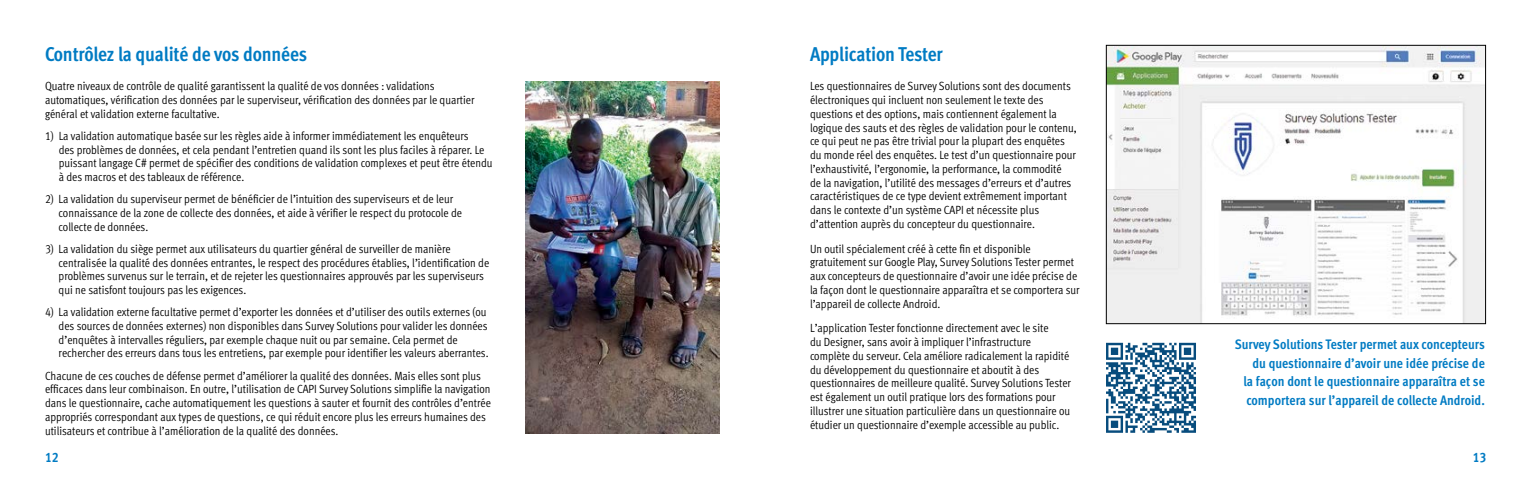
<style>
.page{position:relative;width:1530px;height:495px;background:#fff}
.page>*{position:absolute;margin:0;border:0;box-sizing:border-box;transform-origin:0 0}
.t1{font:20px "Meta Cond Bold LF";letter-spacing:-.01em;color:#007bc3}
.t2{font:13.75px/18.8px "Meta Cond Bold LF";color:#007bc3;text-align:right}
.t3{font:11.88px/13.8px "Meta Cond Normal LF";color:#000}
</style>
<div class="page">
<img style="left:1108px;top:47px;width:376px;height:275px">
<div style="left:1106px;top:45px;width:380px;height:279px;border:1px solid #000"></div>
<img style="left:526px;top:81px;width:194px;height:353px">
<svg style="left:1106px;top:343px;width:90px;height:90px"></svg>
<h1 class="t1" style="left:45px;top:42px;width:264px">Contrôlez la qualité de vos données</h1>
<p class="t3" style="left:45px;top:79px;width:431px">Quatre niveaux de contrôle de qualité garantissent la qualité de vos données : validations automatiques, vérification des données par le superviseur, vérification des données par le quartier général et validation externe facultative.</p>
<p class="t3" style="left:59px;top:129px;width:435px;text-indent:-14px">1) La validation automatique basée sur les règles aide à informer immédiatement les enquêteurs<br>des problèmes de données, et cela pendant l’entretien quand ils sont les plus faciles à réparer. Le puissant langage C# permet de spécifier des conditions de validation complexes et peut être étendu à des macros et des tableaux de référence.</p>
<p class="t3" style="left:59px;top:192px;width:405px;text-indent:-14px">2) La validation du superviseur permet de bénéficier de l’intuition des superviseurs et de leur connaissance de la zone de collecte des données, et aide à vérifier le respect du protocole de collecte de données.</p>
<p class="t3" style="left:59px;top:242px;width:432px;text-indent:-14px">3) La validation du siège permet aux utilisateurs du quartier général de surveiller de manière centralisée la qualité des données entrantes, le respect des procédures établies, l’identification de problèmes survenus sur le terrain, et de rejeter les questionnaires approuvés par les superviseurs qui ne satisfont toujours pas les exigences.</p>
<p class="t3" style="left:59px;top:305px;width:431px;text-indent:-14px">4) La validation externe facultative permet d’exporter les données et d’utiliser des outils externes (ou des sources de données externes) non disponibles dans Survey Solutions pour valider les données d’enquêtes à intervalles réguliers, par exemple chaque nuit ou par semaine. Cela permet de rechercher des erreurs dans tous les entretiens, par exemple pour identifier les valeurs aberrantes.</p>
<p class="t3" style="left:45px;top:369px;width:447px">Chacune de ces couches de défense permet d’améliorer la qualité des données. Mais elles sont plus efficaces dans leur combinaison. En outre, l’utilisation de CAPI Survey Solutions simplifie la navigation dans le questionnaire, cache automatiquement les questions à sauter et fournit des contrôles d’entrée appropriés correspondant aux types de questions, ce qui réduit encore plus les erreurs humaines des utilisateurs et contribue à l’amélioration de la qualité des données.</p>
<h1 class="t1" style="left:810px;top:42px;width:134px">Application Tester</h1>
<p class="t3" style="left:810px;top:79px;width:268px">Les questionnaires de Survey Solutions sont des documents électroniques qui incluent non seulement le texte des questions et des options, mais contiennent également la logique des sauts et des règles de validation pour le contenu, ce qui peut ne pas être trivial pour la plupart des enquêtes du monde réel des enquêtes. Le test d’un questionnaire pour l’exhaustivité, l’ergonomie, la performance, la commodité<br>de la navigation, l’utilité des messages d’erreurs et d’autres caractéristiques de ce type devient extrêmement important dans le contexte d’un système CAPI et nécessite plus d’attention auprès du concepteur du questionnaire.</p>
<p class="t3" style="left:810px;top:242px;width:271px">Un outil spécialement créé à cette fin et disponible gratuitement sur Google Play, Survey Solutions Tester permet aux concepteurs de questionnaire d’avoir une idée précise de la façon dont le questionnaire apparaîtra et se comportera sur l’appareil de collecte Android.</p>
<p class="t3" style="left:810px;top:321px;width:263px">L’application Tester fonctionne directement avec le site<br>du Designer, sans avoir à impliquer l’infrastructure complète du serveur. Cela améliore radicalement la rapidité du développement du questionnaire et aboutit à des questionnaires de meilleure qualité. Survey Solutions Tester est également un outil pratique lors des formations pour illustrer une situation particulière dans un questionnaire ou étudier un questionnaire d’exemple accessible au public.</p>
<p class="t2" style="left:1235px;top:335px;width:252px">Survey Solutions Tester permet aux concepteurs du questionnaire d’avoir une idée précise de<br>la façon dont le questionnaire apparaîtra et se comportera sur l’appareil de collecte Android.</p>
<p class="t2" style="left:45px;top:448px;width:15px">12</p>
<p class="t2" style="left:1473px;top:448px;width:15px">13</p>
</div>
